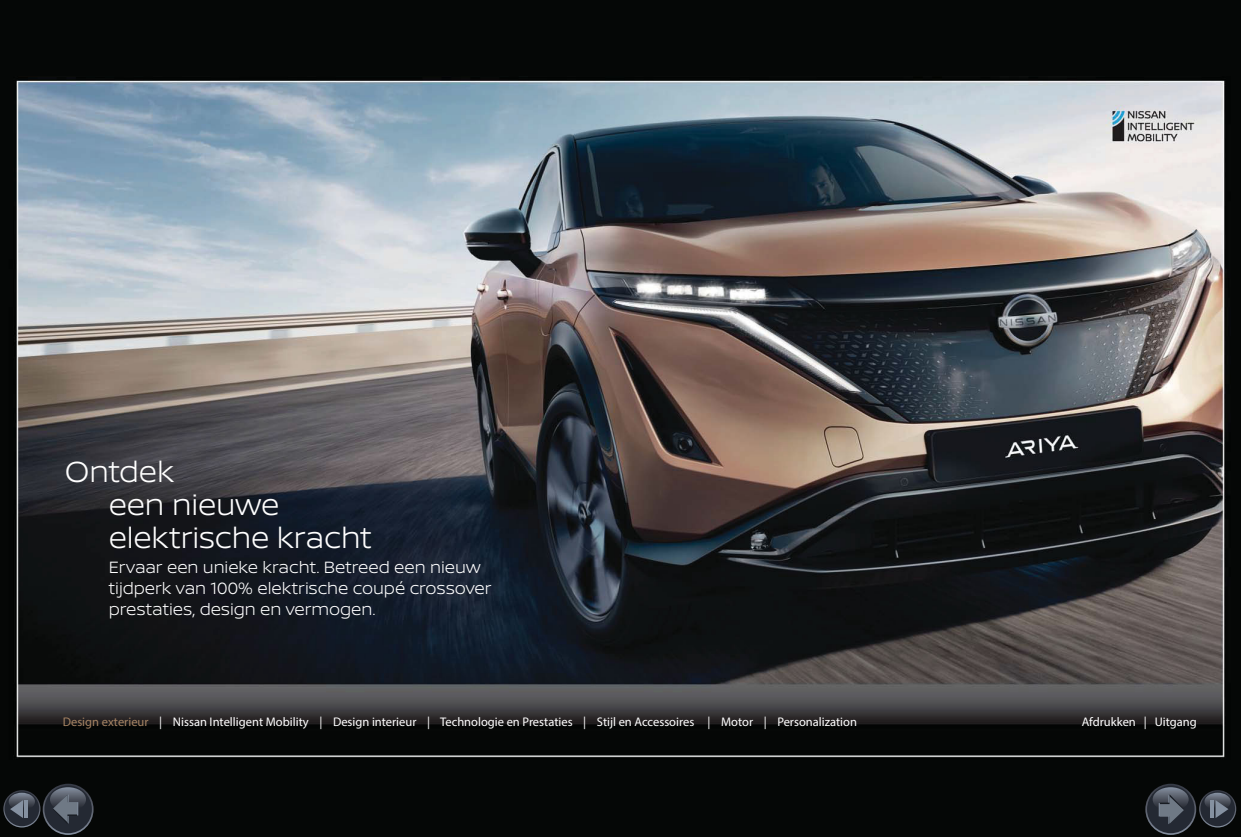
<style>
.page{position:relative;width:1241px;height:837px;background:#fff}
.page>*{position:absolute;margin:0;border:0;box-sizing:border-box;transform-origin:0 0}
.t1{font:300 30.88px/32.8px "Nissan Brand";letter-spacing:-.01em;color:#fff}
.t2{font:300 17.38px/21.2px "Nissan Brand";letter-spacing:-.005em;color:#fff}
.t3{font:12.5px "Myriad Pro";color:#fff}
.s1{color:#a58363}
</style>
<div class="page">
<img style="left:0;top:0;width:1240px;height:836px">
<svg style="left:43px;top:783px;width:51px;height:51px"></svg>
<div style="left:44px;top:785px;width:48px;height:47px;background:#242933;border-radius:50%"></div>
<svg style="left:50px;top:787px;width:36px;height:24px"></svg>
<svg style="left:3px;top:789px;width:37px;height:38px"></svg>
<div style="left:5px;top:791px;width:34px;height:34px;background:#242933;border-radius:50%"></div>
<svg style="left:9px;top:792px;width:26px;height:18px"></svg>
<svg style="left:53px;top:794px;width:25px;height:30px"></svg>
<svg style="left:10px;top:799px;width:13px;height:18px"></svg>
<hr style="left:24px;top:799px;width:4px;height:18px;background:#8591a1">
<svg style="left:1145px;top:783px;width:50px;height:51px"></svg>
<div style="left:1146px;top:785px;width:48px;height:47px;background:#242933;border-radius:50%"></div>
<svg style="left:1152px;top:787px;width:36px;height:24px"></svg>
<svg style="left:1198px;top:789px;width:37px;height:38px"></svg>
<div style="left:1200px;top:791px;width:34px;height:34px;background:#242933;border-radius:50%"></div>
<svg style="left:1204px;top:792px;width:26px;height:18px"></svg>
<svg style="left:1158px;top:794px;width:25px;height:30px"></svg>
<svg style="left:1215px;top:799px;width:13px;height:18px"></svg>
<hr style="left:1210px;top:800px;width:3px;height:17px;background:#8591a1">
<h1 class="t1" style="left:109px;top:457px;width:265px;text-indent:-44px">Ontdek<br>een nieuwe elektrische kracht</h1>
<h2 class="t2" style="left:109px;top:557px;width:384px">Ervaar een unieke kracht. Betreed een nieuw tijdperk van 100% elektrische coupé crossover prestaties, design en vermogen.</h2>
<p class="t3" style="left:63px;top:717px;width:795px"><span class="s1">Design exterieur</span> | Nissan Intelligent Mobility | Design interieur | Technologie en Prestaties | Stijl en Accessoires | Motor | Personalization</p>
<p class="t3" style="left:1081px;top:717px;width:117px">Afdrukken | Uitgang</p>
</div>
